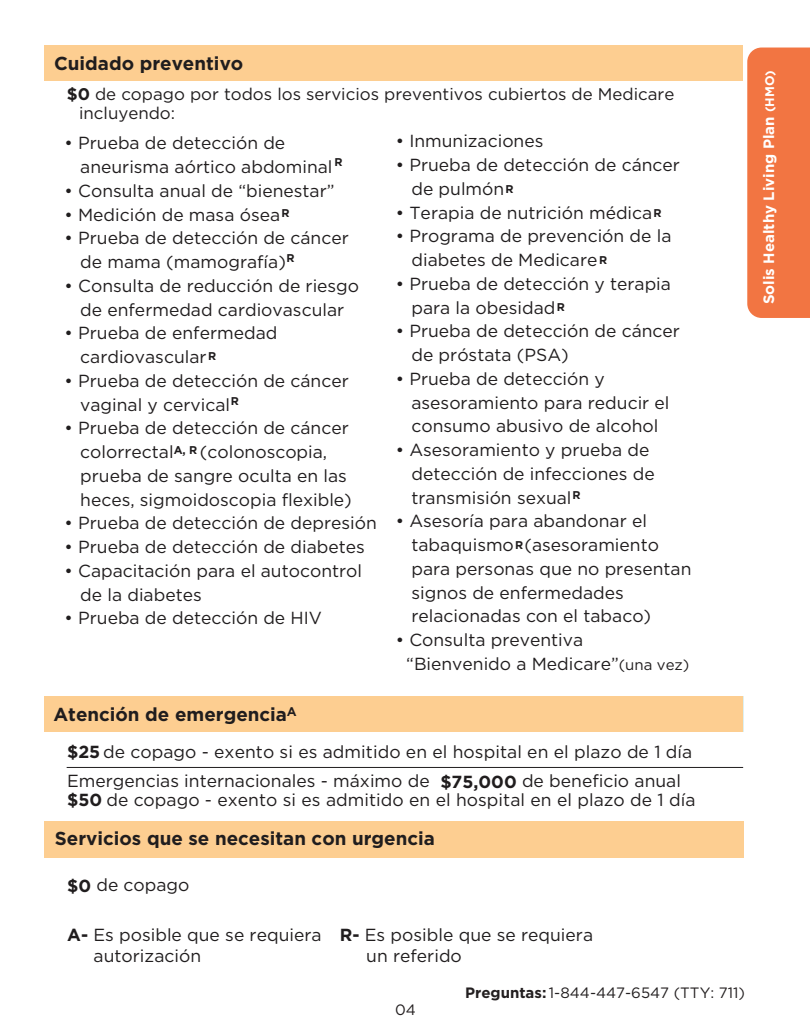
<style>
.page{position:relative;width:810px;height:1035px;background:#fff}
.page>*{position:absolute;margin:0;border:0;box-sizing:border-box;transform-origin:0 0}
.t1{font:700 18.75px "Gotham";color:#201d1e}
.t2{font:17.5px/23.8px "Gotham";color:#201d1e}
.t3{font:16.88px "Gotham";color:#201d1e}
.t4{font:15px "Gotham";color:#231f20}
.t5{font:700 15px "Gotham";color:#fff}
.t6{font:700 11.25px "Gotham";color:#201d1e}
.s1{font-weight:700}
.s2{font-size:15px}
.s3{font-size:12.5px}
</style>
<div class="page">
<div style="left:44px;top:45px;width:699px;height:36px;background:#fdce91"></div>
<div style="left:45px;top:821px;width:699px;height:37px;background:#fdce91"></div>
<hr style="left:67px;top:767px;width:676px;height:1px;background:#201d1e">
<div style="left:747px;top:48px;width:63px;height:270px;background:#f27542"></div>
<p class="t1" style="left:54px;top:52px;width:191px">Cuidado preventivo</p>
<p class="t3" style="left:67px;top:83px;width:609px"><span class="s1">$0</span> de copago por todos los servicios preventivos cubiertos de Medicare</p>
<p class="t2" style="left:80px;top:131px;width:254px;text-indent:-16px">• Prueba de detección de aneurisma aórtico abdominal</p>
<p class="t2" style="left:65px;top:178px;width:271px">• Consulta anual de “bienestar”</p>
<p class="t2" style="left:65px;top:202px;width:217px">• Medición de masa ósea</p>
<p class="t2" style="left:80px;top:226px;width:270px;text-indent:-16px">• Prueba de detección de cáncer de mama (mamografía)</p>
<p class="t2" style="left:65px;top:273px;width:296px;text-align:center">• Consulta de reducción de riesgo de enfermedad cardiovascular</p>
<p class="t2" style="left:80px;top:321px;width:199px;text-indent:-16px">• Prueba de enfermedad cardiovascular</p>
<p class="t2" style="left:80px;top:368px;width:270px;text-indent:-16px">• Prueba de detección de cáncer vaginal y cervical</p>
<p class="t2" style="left:80px;top:416px;width:270px;text-indent:-16px">• Prueba de detección de cáncer colorrectal</p>
<p class="t3" style="left:79px;top:102px;width:98px">incluyendo:</p>
<p class="t2" style="left:396px;top:129px;width:149px">• Inmunizaciones</p>
<p class="t2" style="left:411px;top:153px;width:270px;text-indent:-16px">• Prueba de detección de cáncer de pulmón</p>
<p class="t2" style="left:396px;top:200px;width:258px">• Terapia de nutrición médica</p>
<p class="t2" style="left:411px;top:224px;width:262px;text-indent:-16px">• Programa de prevención de la diabetes de Medicare</p>
<p class="t2" style="left:411px;top:271px;width:261px;text-indent:-16px">• Prueba de detección y terapia para la obesidad</p>
<p class="t2" style="left:411px;top:319px;width:270px;text-indent:-16px">• Prueba de detección de cáncer de próstata (PSA)</p>
<p class="t2" style="left:411px;top:366px;width:260px;text-indent:-16px">• Prueba de detección y asesoramiento para reducir el consumo abusivo de alcohol</p>
<p class="t2" style="left:411px;top:438px;width:245px;text-indent:-16px">• Asesoramiento y prueba de detección de infecciones de transmisión sexual</p>
<p class="t2" style="left:411px;top:509px;width:282px;text-indent:-16px">• Asesoría para abandonar el tabaquismo (asesoramiento para personas que no presentan signos de enfermedades relacionadas con el tabaco)</p>
<p class="t2" style="left:406px;top:628px;width:285px;text-indent:-10px">• Consulta preventiva “Bienvenido a Medicare”<span class="s2">(una vez)</span></p>
<p class="t6" style="left:335px;top:156px;width:10px">R</p>
<p class="t6" style="left:506px;top:183px;width:10px">R</p>
<p class="t6" style="left:653px;top:206px;width:10px">R</p>
<p class="t6" style="left:282px;top:207px;width:10px">R</p>
<p class="t6" style="left:287px;top:252px;width:10px">R</p>
<p class="t6" style="left:599px;top:253px;width:10px">R</p>
<p class="t6" style="left:557px;top:300px;width:10px">R</p>
<p class="t6" style="left:208px;top:350px;width:10px">R</p>
<p class="t6" style="left:231px;top:394px;width:10px">R</p>
<p class="t2" style="left:80px;top:440px;width:273px;text-indent:120px">(colonoscopia, prueba de sangre oculta en las heces, sigmoidoscopia flexible)</p>
<p class="t2" style="left:65px;top:511px;width:314px">• Prueba de detección de depresión</p>
<p class="t2" style="left:65px;top:535px;width:302px">• Prueba de detección de diabetes</p>
<p class="t2" style="left:80px;top:558px;width:283px;text-indent:-16px">• Capacitación para el autocontrol de la diabetes</p>
<p class="t2" style="left:65px;top:606px;width:259px">• Prueba de detección de HIV</p>
<p class="t6" style="left:174px;top:443px;width:25px">A, R</p>
<p class="t6" style="left:573px;top:488px;width:10px">R</p>
<p class="t6" style="left:515px;top:538px;width:10px">R</p>
<p class="t1" style="left:53px;top:704px;width:245px">Atención de emergencia<sup>A</sup></p>
<p class="t2" style="left:67px;top:737px;width:627px;line-height:28.4px"><span class="s1">$25</span> de copago - exento si es admitido en el hospital en el plazo de 1 día<br>Emergencias internacionales - máximo de <span class="s1">$75,000</span> de beneficio anual</p>
<p class="t2" style="left:67px;top:788px;width:630px"><span class="s1">$50</span> de copago - exento si es admitido en el hospital en el plazo de 1 día</p>
<p class="t1" style="left:55px;top:827px;width:382px">Servicios que se necesitan con urgencia</p>
<p class="t2" style="left:67px;top:873px;width:124px"><span class="s1">$0</span> de copago</p>
<p class="t2" style="left:94px;top:924px;width:230px;line-height:21px;text-indent:-26px"><span class="s1">A-</span> Es posible que se requiera autorización</p>
<p class="t2" style="left:366px;top:924px;width:228px;line-height:21px;text-indent:-26px"><span class="s1">R-</span> Es posible que se requiera un referido</p>
<p class="t4" style="left:395px;top:1001px;width:22px">04</p>
<p class="t4" style="left:465px;top:983px;width:281px"><span class="s1">Preguntas:</span> 1-844-447-6547 (TTY: 711)</p>
<p class="t5" style="left:760px;top:304px;width:235px;rotate:-90deg">Solis Healthy Living Plan <span class="s3">(HMO)</span></p>
</div>
